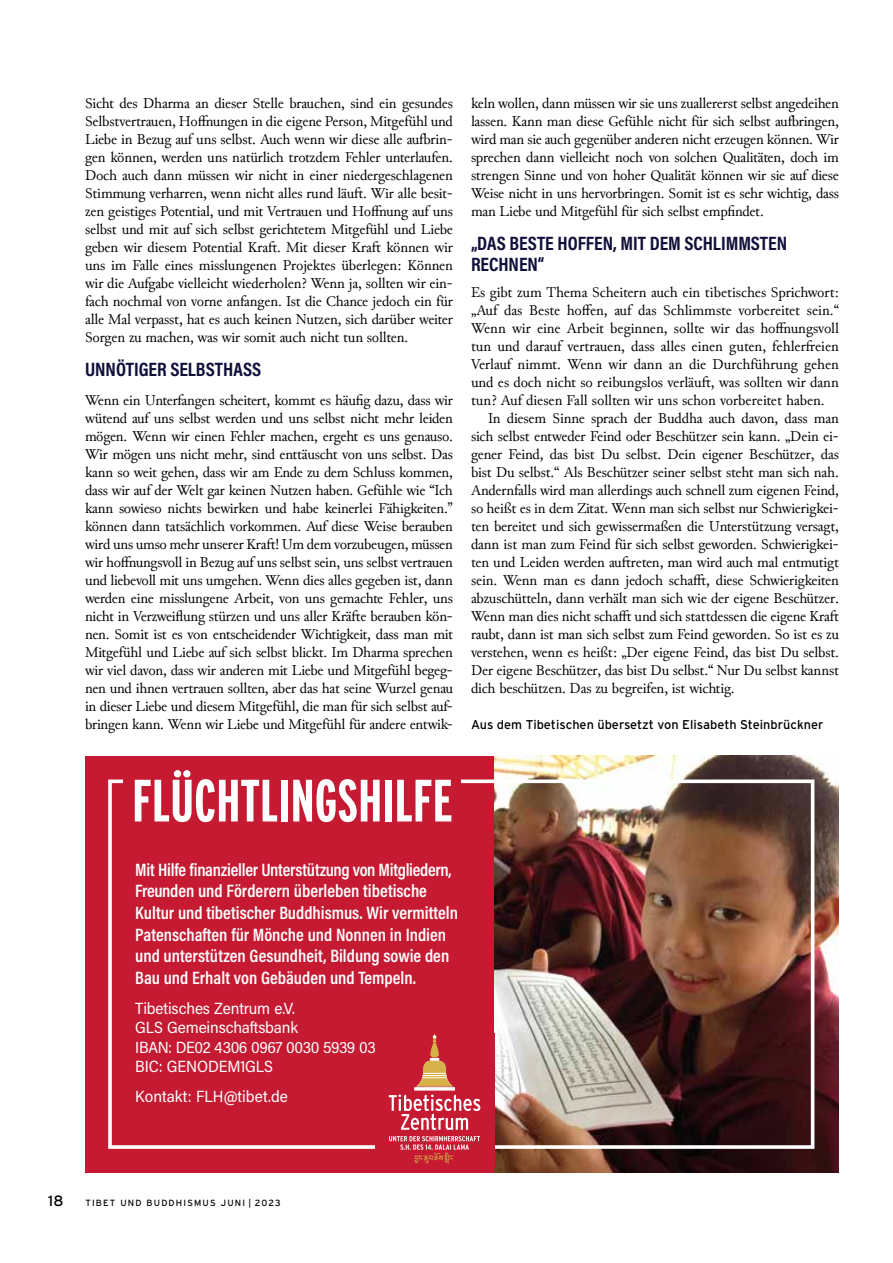
<style>
.page{position:relative;width:893px;height:1263px;background:#fff}
.page>*{position:absolute;margin:0;border:0;box-sizing:border-box;transform-origin:0 0}
.t1{font:700 59.55px "Interstate Compressed";color:#fff}
.t2{font:700 19.5px/21px "Acumin Pro Cond";color:#100f3a}
.t3{font:600 18px/21.6px "Acumin Pro Cond";color:#fff}
.t4{font:16.2px/19.5px "Acumin Pro Semi Cond";letter-spacing:-.01em;color:#fff}
.t5{font:15px/18px "Junicode";letter-spacing:-.01em;color:#000;text-align:justify}
.t6{font:15px "Interstate";color:#000}
.t7{font:12.75px "Interstate";color:#000}
.t8{font:9px "Interstate";letter-spacing:.13em;color:#000}
</style>
<div class="page">
<div style="left:85px;top:756px;width:513px;height:416px;background:#c61a32"></div>
<img style="left:494px;top:756px;width:345px;height:416px">
<div style="left:108px;top:779px;width:706px;height:370px;border:4px solid #fff"></div>
<div style="left:375px;top:1033px;width:119px;height:134px;background:#c61a32"></div>
<div style="left:414px;top:1087px;width:41px;height:3px;border:1px solid #fff"></div>
<svg style="left:416px;top:1034px;width:37px;height:52px"></svg>
<svg style="left:389px;top:1094px;width:91px;height:36px"></svg>
<svg style="left:389px;top:1136px;width:91px;height:14px"></svg>
<img style="left:414px;top:1153px;width:40px;height:10px">
<div style="left:123px;top:774px;width:338px;height:63px;background:#c61a32"></div>
<p class="t5" style="left:85px;top:94px;width:369px">Sicht des Dharma an dieser Stelle brauchen, sind ein gesundes Selbstvertrauen, Hoffnungen in die eigene Person, Mitgefühl und Liebe in Bezug auf uns selbst. Auch wenn wir diese alle aufbrin&shy;gen können, werden uns natürlich trotzdem Fehler unterlaufen.<br>Doch auch dann müssen wir nicht in einer niedergeschlagenen Stimmung verharren, wenn nicht alles rund läuft. Wir alle besit&shy;zen geistiges Potential, und mit Vertrauen und Hoffnung auf uns selbst und mit auf sich selbst gerichtetem Mitgefühl und Liebe geben wir diesem Potential Kraft. Mit dieser Kraft können wir uns im Falle eines misslungenen Projektes überlegen: Können wir die Aufgabe vielleicht wiederholen? Wenn ja, sollten wir ein&shy;fach nochmal von vorne anfangen. Ist die Chance jedoch ein für alle Mal verpasst, hat es auch keinen Nutzen, sich darüber weiter Sorgen zu machen, was wir somit auch nicht tun sollten.</p>
<h2 class="t2" style="left:85px;top:358px;width:178px">UNNÖTIGER SELBSTHASS</h2>
<p class="t5" style="left:85px;top:391px;width:369px">Wenn ein Unterfangen scheitert, kommt es häufig dazu, dass wir wütend auf uns selbst werden und uns selbst nicht mehr leiden mögen. Wenn wir einen Fehler machen, ergeht es uns genauso.<br>Wir mögen uns nicht mehr, sind enttäuscht von uns selbst. Das kann so weit gehen, dass wir am Ende zu dem Schluss kommen, dass wir auf der Welt gar keinen Nutzen haben. Gefühle wie “Ich kann sowieso nichts bewirken und habe keinerlei Fähigkeiten.” können dann tatsächlich vorkommen. Auf diese Weise berauben wird uns umso mehr unserer Kraft! Um dem vorzubeugen, müssen wir hoffnungsvoll in Bezug auf uns selbst sein, uns selbst vertrauen und liebevoll mit uns umgehen. Wenn dies alles gegeben ist, dann werden eine misslungene Arbeit, von uns gemachte Fehler, uns nicht in Verzweiflung stürzen und uns aller Kräfte berauben kön&shy;nen. Somit ist es von entscheidender Wichtigkeit, dass man mit Mitgefühl und Liebe auf sich selbst blickt. Im Dharma sprechen wir viel davon, dass wir anderen mit Liebe und Mitgefühl begeg&shy;nen und ihnen vertrauen sollten, aber das hat seine Wurzel genau in dieser Liebe und diesem Mitgefühl, die man für sich selbst auf&shy;bringen kann. Wenn wir Liebe und Mitgefühl für andere entwic-</p>
<h1 class="t1" style="left:132px;top:768px;width:322px">FLÜCHTLINGSHILFE</h1>
<p class="t5" style="left:471px;top:94px;width:369px">keln wollen, dann müssen wir sie uns zuallererst selbst angedeihen lassen. Kann man diese Gefühle nicht für sich selbst aufbringen, wird man sie auch gegenüber anderen nicht erzeugen können. Wir sprechen dann vielleicht noch von solchen Qualitäten, doch im strengen Sinne und von hoher Qualität können wir sie auf diese Weise nicht in uns hervorbringen. Somit ist es sehr wichtig, dass man Liebe und Mitgefühl für sich selbst empfindet.</p>
<h2 class="t2" style="left:471px;top:232px;width:318px">„DAS BESTE HOFFEN, MIT DEM SCHLIMMSTEN<br>RECHNEN“</h2>
<p class="t5" style="left:471px;top:283px;width:369px">Es gibt zum Thema Scheitern auch ein tibetisches Sprichwort:</p>
<p class="t5" style="left:471px;top:301px;width:369px">„Auf das Beste hoffen, auf das Schlimmste vorbereitet sein.“</p>
<p class="t5" style="left:471px;top:319px;width:369px">Wenn wir eine Arbeit beginnen, sollte wir das hoffnungsvoll</p>
<p class="t5" style="left:471px;top:337px;width:369px">tun und darauf vertrauen, dass alles einen guten, fehlerfreien</p>
<p class="t5" style="left:471px;top:355px;width:369px">Verlauf nimmt. Wenn wir dann an die Durchführung gehen</p>
<p class="t5" style="left:471px;top:373px;width:369px">und es doch nicht so reibungslos verläuft, was sollten wir dann</p>
<p class="t5" style="left:471px;top:391px;width:355px">tun? Auf diesen Fall sollten wir uns schon vorbereitet haben.</p>
<p class="t5" style="left:488px;top:409px;width:352px">In diesem Sinne sprach der Buddha auch davon, dass man</p>
<p class="t5" style="left:471px;top:427px;width:369px">sich selbst entweder Feind oder Beschützer sein kann. „Dein ei-</p>
<p class="t5" style="left:471px;top:445px;width:369px">gener Feind, das bist Du selbst. Dein eigener Beschützer, das</p>
<p class="t5" style="left:471px;top:463px;width:369px">bist Du selbst.“ Als Beschützer seiner selbst steht man sich nah.</p>
<p class="t5" style="left:471px;top:481px;width:369px">Andernfalls wird man allerdings auch schnell zum eigenen Feind,</p>
<p class="t5" style="left:471px;top:499px;width:369px">so heißt es in dem Zitat. Wenn man sich selbst nur Schwierigkei-</p>
<p class="t5" style="left:471px;top:517px;width:369px">ten bereitet und sich gewissermaßen die Unterstützung versagt,</p>
<p class="t5" style="left:471px;top:535px;width:369px">dann ist man zum Feind für sich selbst geworden. Schwierigkei-</p>
<p class="t5" style="left:471px;top:553px;width:369px">ten und Leiden werden auftreten, man wird auch mal entmutigt</p>
<p class="t5" style="left:471px;top:571px;width:369px">sein. Wenn man es dann jedoch schafft, diese Schwierigkeiten</p>
<p class="t5" style="left:471px;top:589px;width:369px">abzuschütteln, dann verhält man sich wie der eigene Beschützer.</p>
<p class="t5" style="left:471px;top:607px;width:369px">Wenn man dies nicht schafft und sich stattdessen die eigene Kraft</p>
<p class="t5" style="left:471px;top:625px;width:369px">raubt, dann ist man sich selbst zum Feind geworden. So ist es zu</p>
<p class="t5" style="left:471px;top:643px;width:369px">verstehen, wenn es heißt: „Der eigene Feind, das bist Du selbst.</p>
<p class="t5" style="left:471px;top:661px;width:369px">Der eigene Beschützer, das bist Du selbst.“ Nur Du selbst kannst</p>
<p class="t5" style="left:471px;top:679px;width:265px">dich beschützen. Das zu begreifen, ist wichtig.</p>
<p class="t7" style="left:471px;top:717px;width:354px">Aus dem Tibetischen übersetzt von Elisabeth Steinbrückner</p>
<p class="t3" style="left:135px;top:858px;width:324px">Mit Hilfe finanzieller Unterstützung von Mitgliedern, Freunden und Förderern überleben tibetische Kultur und tibetischer Buddhismus. Wir vermitteln Patenschaften für Mönche und Nonnen in Indien und unterstützen Gesundheit, Bildung sowie den Bau und Erhalt von Gebäuden und Tempeln.</p>
<p class="t4" style="left:135px;top:997px;width:242px">Tibetisches Zentrum e.V.<br>GLS Gemeinschaftsbank<br>IBAN: DE02 4306 0967 0030 5939 03<br>BIC: GENODEM1GLS</p>
<p class="t4" style="left:135px;top:1086px;width:154px">Kontakt: FLH@tibet.de</p>
<p class="t6" style="left:48px;top:1192px;width:17px">18</p>
<p class="t8" style="left:85px;top:1198px;width:197px">TIBET UND BUDDHISMUS JUNI | 2023</p>
</div>
